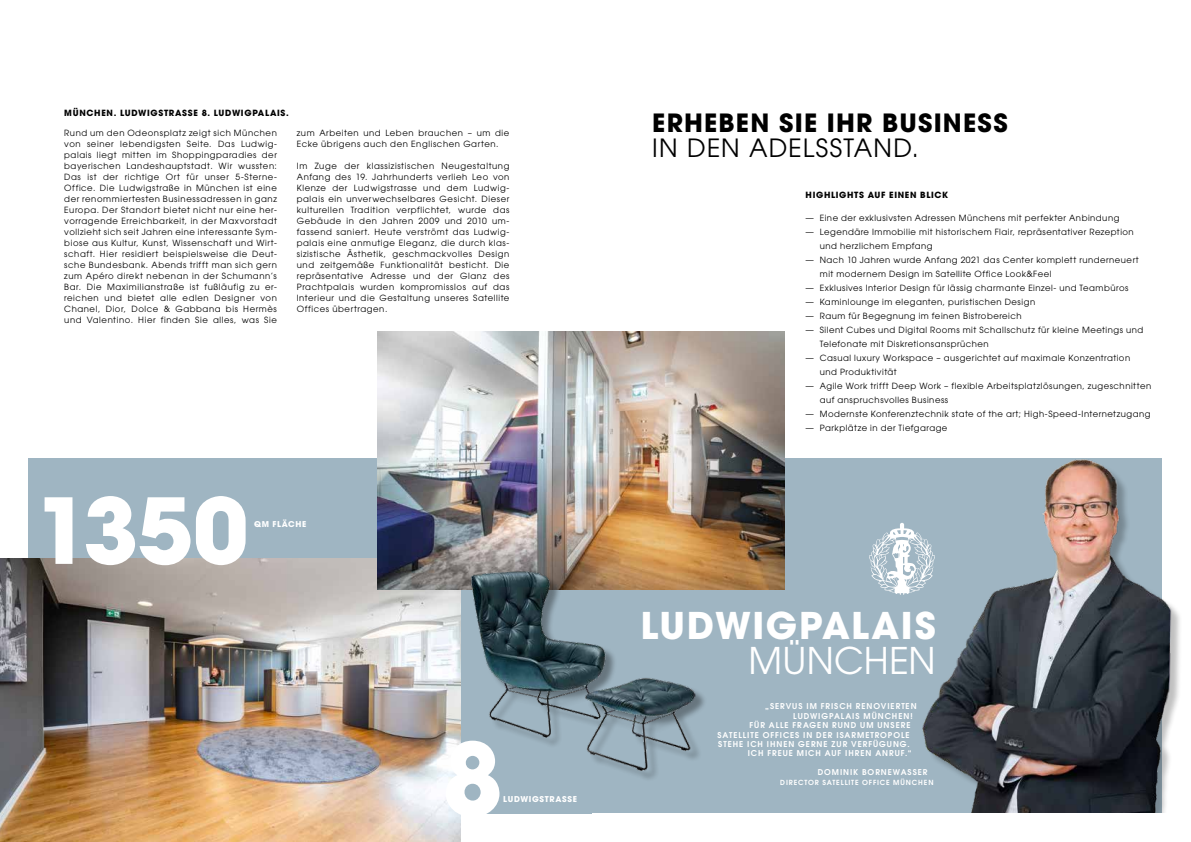
<style>
.page{position:relative;width:1191px;height:842px;background:#fff}
.page>*{position:absolute;margin:0;border:0;box-sizing:border-box;transform-origin:0 0}
.t1{font:700 99.6px "Avant Garde";color:#fff}
.t2{font:700 90px "Avant Garde";color:#fff}
.t3{font:700 36.6px "Avant Garde";letter-spacing:.04em;color:#fff}
.t4{font:36.6px "Avant Garde";letter-spacing:.01em;color:#fff}
.t5{font:700 25px "Avant Garde";letter-spacing:.045em;color:#000}
.t6{font:25px "Avant Garde";letter-spacing:.05em;color:#000}
.t7{font:8.5px/11px "Avant Garde";letter-spacing:.06em;color:#000}
.t8{font:700 8.5px "Avant Garde";letter-spacing:.08em;color:#000}
.t9{font:600 8px "Avant Garde";letter-spacing:.12em;color:#fff}
.t10{font:700 8px "Avant Garde";letter-spacing:.08em;color:#fff}
.t11{font:700 8px "Avant Garde";letter-spacing:.08em;color:#fff}
.t12{font:600 7px "Avant Garde";letter-spacing:.12em;color:#fff}
</style>
<div class="page">
<div style="left:28px;top:458px;width:1134px;height:356px;background:#9fb5c2"></div>
<img style="left:0;top:558px;width:461px;height:284px">
<img style="left:377px;top:332px;width:407px;height:257px">
<svg style="left:869px;top:538px;width:13px;height:50px"></svg>
<div style="left:473px;top:572px;width:234px;height:210px;background:#000;opacity:.35"></div>
<img style="left:460px;top:564px;width:241px;height:211px">
<img style="left:882px;top:459px;width:298px;height:355px">
<p class="t8" style="left:64px;top:107px;width:226px">MÜNCHEN. LUDWIGSTRASSE 8. LUDWIGPALAIS.</p>
<p class="t7" style="left:64px;top:128px;width:214px;text-align:justify">Rund um den Odeonsplatz zeigt sich München von seiner lebendigsten Seite. Das Ludwig&shy;palais liegt mitten im Shoppingparadies der bayerischen Landeshauptstadt. Wir wussten:<br>Das ist der richtige Ort für unser 5-Sterne-Office. Die Ludwigstraße in München ist eine der renommiertesten Businessadressen in ganz Europa. Der Standort bietet nicht nur eine her&shy;vorragende Erreichbarkeit, in der Maxvorstadt vollzieht sich seit Jahren eine interessante Sym&shy;biose aus Kultur, Kunst, Wissenschaft und Wirt&shy;schaft. Hier residiert beispielsweise die Deut&shy;sche Bundesbank. Abends trifft man sich gern zum Apéro direkt nebenan in der Schumann’s Bar. Die Maximilianstraße ist fußläufig zu er&shy;reichen und bietet alle edlen Designer von Chanel, Dior, Dolce &amp; Gabbana bis Hermès und Valentino. Hier finden Sie alles, was Sie</p>
<p class="t7" style="left:297px;top:128px;width:214px">zum Arbeiten und Leben brauchen – um die<br>Ecke übrigens auch den Englischen Garten.</p>
<p class="t7" style="left:297px;top:161px;width:214px;text-align:justify">Im Zuge der klassizistischen Neugestaltung Anfang des 19. Jahrhunderts verlieh Leo von Klenze der Ludwigstrasse und dem Ludwig&shy;palais ein unverwechselbares Gesicht. Dieser kulturellen Tradition verpflichtet, wurde das Gebäude in den Jahren 2009 und 2010 um&shy;fassend saniert. Heute verströmt das Ludwig&shy;palais eine anmutige Eleganz, die durch klas&shy;sizistische Ästhetik, geschmackvolles Design und zeitgemäße Funktionalität besticht. Die repräsentative Adresse und der Glanz des Prachtpalais wurden kompromisslos auf das Interieur und die Gestaltung unseres Satellite Offices übertragen.</p>
<h2 class="t2" style="left:35px;top:472px;width:215px">1350</h2>
<p class="t11" style="left:254px;top:518px;width:54px">QM FLÄCHE</p>
<h1 class="t1" style="left:442px;top:714px;width:63px">8</h1>
<p class="t10" style="left:503px;top:794px;width:75px">LUDWIGSTRASSE</p>
<h3 class="t5" style="left:652px;top:106px;width:357px">ERHEBEN SIE IHR BUSINESS</h3>
<h3 class="t6" style="left:652px;top:132px;width:268px">IN DEN ADELSSTAND.</h3>
<p class="t8" style="left:805px;top:189px;width:144px">HIGHLIGHTS AUF EINEN BLICK</p>
<p class="t7" style="left:805px;top:213px;width:315px">— Eine der exklusivsten Adressen Münchens mit perfekter Anbindung</p>
<p class="t7" style="left:820px;top:225px;width:315px;line-height:14px;text-indent:-14px">— Legendäre Immobilie mit historischem Flair, repräsentativer Rezeption und herzlichem Empfang</p>
<p class="t7" style="left:820px;top:253px;width:320px;line-height:14px;text-indent:-14px">— Nach 10 Jahren wurde Anfang 2021 das Center komplett runderneuert mit modernem Design im Satellite Office Look&amp;Feel</p>
<p class="t7" style="left:805px;top:283px;width:324px">— Exklusives Interior Design für lässig charmante Einzel- und Teambüros</p>
<p class="t7" style="left:805px;top:296px;width:231px">— Kaminlounge im eleganten, puristischen Design</p>
<p class="t7" style="left:805px;top:310px;width:217px">— Raum für Begegnung im feinen Bistrobereich</p>
<p class="t7" style="left:820px;top:323px;width:325px;line-height:14px;text-indent:-14px">— Silent Cubes und Digital Rooms mit Schallschutz für kleine Meetings und<br>Telefonate mit Diskretionsansprüchen</p>
<p class="t7" style="left:820px;top:351px;width:312px;line-height:14px;text-indent:-14px">— Casual luxury Workspace – ausgerichtet auf maximale Konzentration und Produktivität</p>
<p class="t7" style="left:820px;top:379px;width:333px;line-height:14px;text-indent:-14px">— Agile Work trifft Deep Work – flexible Arbeitsplatzlösungen, zugeschnitten auf anspruchsvolles Business</p>
<p class="t7" style="left:805px;top:408px;width:346px">— Modernste Konferenztechnik state of the art; High-Speed-Internetzugang</p>
<p class="t7" style="left:805px;top:422px;width:143px">— Parkplätze in der Tiefgarage</p>
<h3 class="t3" style="left:640px;top:601px;width:297px">LUDWIGPALAIS</h3>
<h3 class="t4" style="left:748px;top:639px;width:189px">MÜNCHEN</h3>
<p class="t9" style="left:765px;top:701px;width:153px">„SERVUS IM FRISCH RENOVIERTEN</p>
<p class="t9" style="left:793px;top:711px;width:121px">LUDWIGPALAIS MÜNCHEN!</p>
<p class="t9" style="left:749px;top:720px;width:162px">FÜR ALLE FRAGEN RUND UM UNSERE</p>
<p class="t9" style="left:717px;top:730px;width:193px">SATELLITE OFFICES IN DER ISARMETROPOLE</p>
<p class="t9" style="left:718px;top:739px;width:193px">STEHE ICH IHNEN GERNE ZUR VERFÜGUNG.</p>
<p class="t9" style="left:747px;top:748px;width:165px">ICH FREUE MICH AUF IHREN ANRUF.“</p>
<p class="t9" style="left:817px;top:767px;width:111px">DOMINIK BORNEWASSER</p>
<p class="t12" style="left:780px;top:778px;width:155px">DIRECTOR SATELLITE OFFICE MÜNCHEN</p>
</div>
